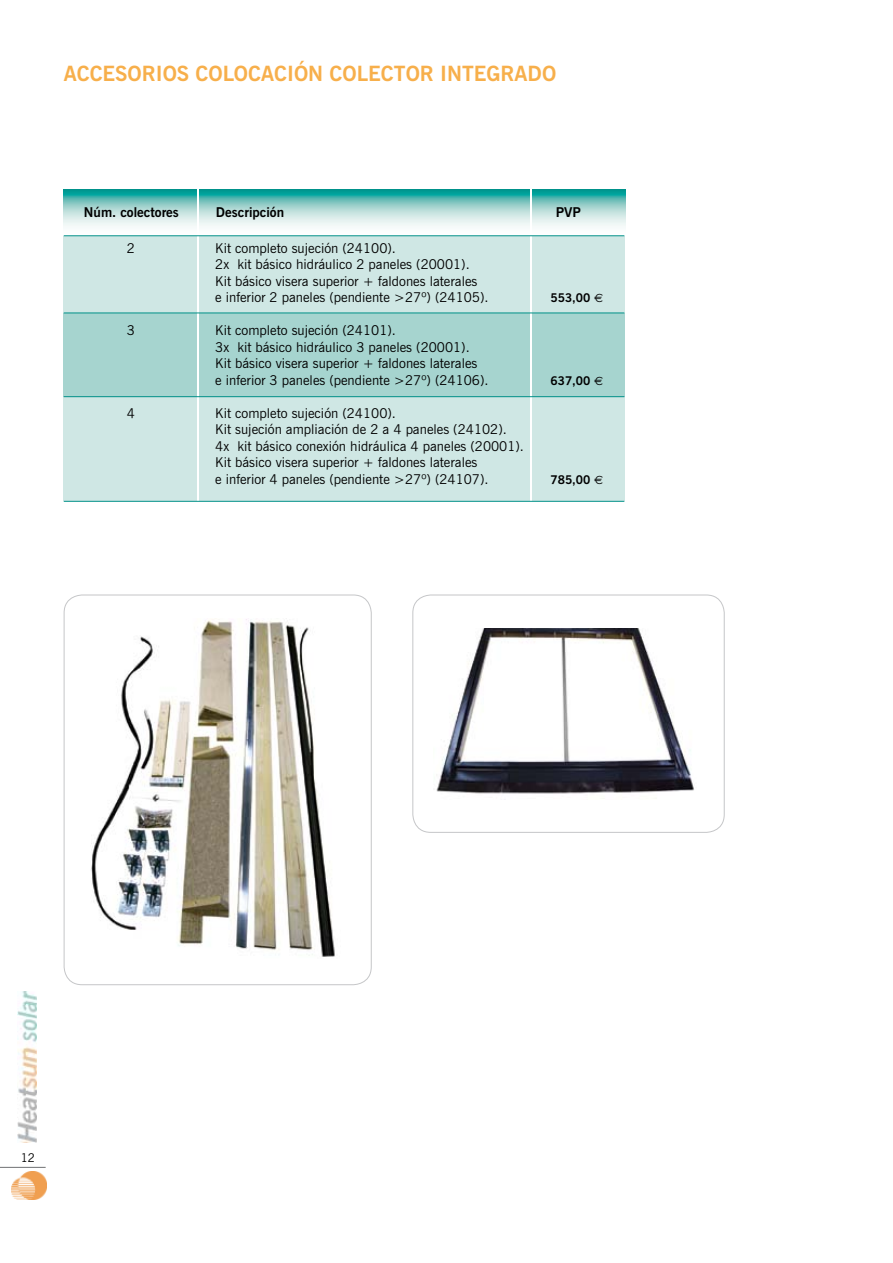
<style>
.page{position:relative;width:893px;height:1263px;background:#fff}
.page>*{position:absolute;margin:0;border:0;box-sizing:border-box;transform-origin:0 0}
.t1{font:700 21px "News Gothic BT";color:#f7af4b}
.t2{font:13.5px/16.5px "News Gothic BT";color:#000}
.t3{font:700 13.5px "News Gothic BT";color:#000}
.t4{font:700 12px "News Gothic BT";color:#000}
.t5{font:12px "News Gothic BT";color:#000}
.s1{font-family:"Euro Sig";font-weight:400}
</style>
<div class="page">
<img style="left:11px;top:1171px;width:35px;height:28px">
<hr style="left:0;top:1167px;width:46px;height:1px;background:#707173">
<img style="left:17px;top:992px;width:19px;height:150px">
<div style="left:64px;top:217px;width:561px;height:283px;background:#cfe7e4"></div>
<svg style="left:64px;top:189px;width:561px;height:47px"></svg>
<div style="left:64px;top:313px;width:561px;height:84px;background:#a6d4cf"></div>
<hr style="left:197px;top:180px;width:1px;height:330px;background:#fff">
<hr style="left:530px;top:180px;width:1px;height:330px;background:#fff">
<hr style="left:64px;top:236px;width:560px;height:1px;background:#009088">
<hr style="left:64px;top:313px;width:560px;height:1px;background:#009088">
<hr style="left:64px;top:501px;width:560px;height:1px;background:#009088">
<hr style="left:64px;top:396px;width:560px;height:1px;background:#009088">
<div style="left:64px;top:595px;width:308px;height:390px;border:1px solid #c5c6c8;border-radius:18px"></div>
<img style="left:91px;top:619px;width:244px;height:338px">
<div style="left:412px;top:595px;width:312px;height:238px;border:1px solid #c5c6c8;border-radius:18px"></div>
<img style="left:436px;top:628px;width:258px;height:166px">
<h1 class="t1" style="left:64px;top:61px;width:494px">ACCESORIOS COLOCACIÓN COLECTOR INTEGRADO</h1>
<p class="t3" style="left:84px;top:204px;width:96px">Núm. colectores</p>
<p class="t3" style="left:216px;top:204px;width:70px">Descripción</p>
<p class="t3" style="left:556px;top:204px;width:27px">PVP</p>
<p class="t2" style="left:127px;top:241px;width:10px">2</p>
<p class="t2" style="left:215px;top:241px;width:275px">Kit completo sujeción (24100).<br>2x kit básico hidráulico 2 paneles (20001).<br>Kit básico visera superior + faldones laterales<br>e inferior 2 paneles (pendiente &gt;27º) (24105).</p>
<p class="t4" style="left:550px;top:291px;width:54px">553,00 <span class="s1">€</span></p>
<p class="t2" style="left:127px;top:324px;width:10px">3</p>
<p class="t2" style="left:215px;top:324px;width:275px">Kit completo sujeción (24101).<br>3x kit básico hidráulico 3 paneles (20001).<br>Kit básico visera superior + faldones laterales<br>e inferior 3 paneles (pendiente &gt;27º) (24106).</p>
<p class="t2" style="left:127px;top:406px;width:10px">4</p>
<p class="t2" style="left:215px;top:406px;width:310px">Kit completo sujeción (24100).<br>Kit sujeción ampliación de 2 a 4 paneles (24102).<br>4x kit básico conexión hidráulica 4 paneles (20001).<br>Kit básico visera superior + faldones laterales<br>e inferior 4 paneles (pendiente &gt;27º) (24107).</p>
<p class="t4" style="left:550px;top:374px;width:54px">637,00 <span class="s1">€</span></p>
<p class="t4" style="left:550px;top:473px;width:54px">785,00 <span class="s1">€</span></p>
<p class="t5" style="left:21px;top:1154px;width:16px">12</p>
</div>
